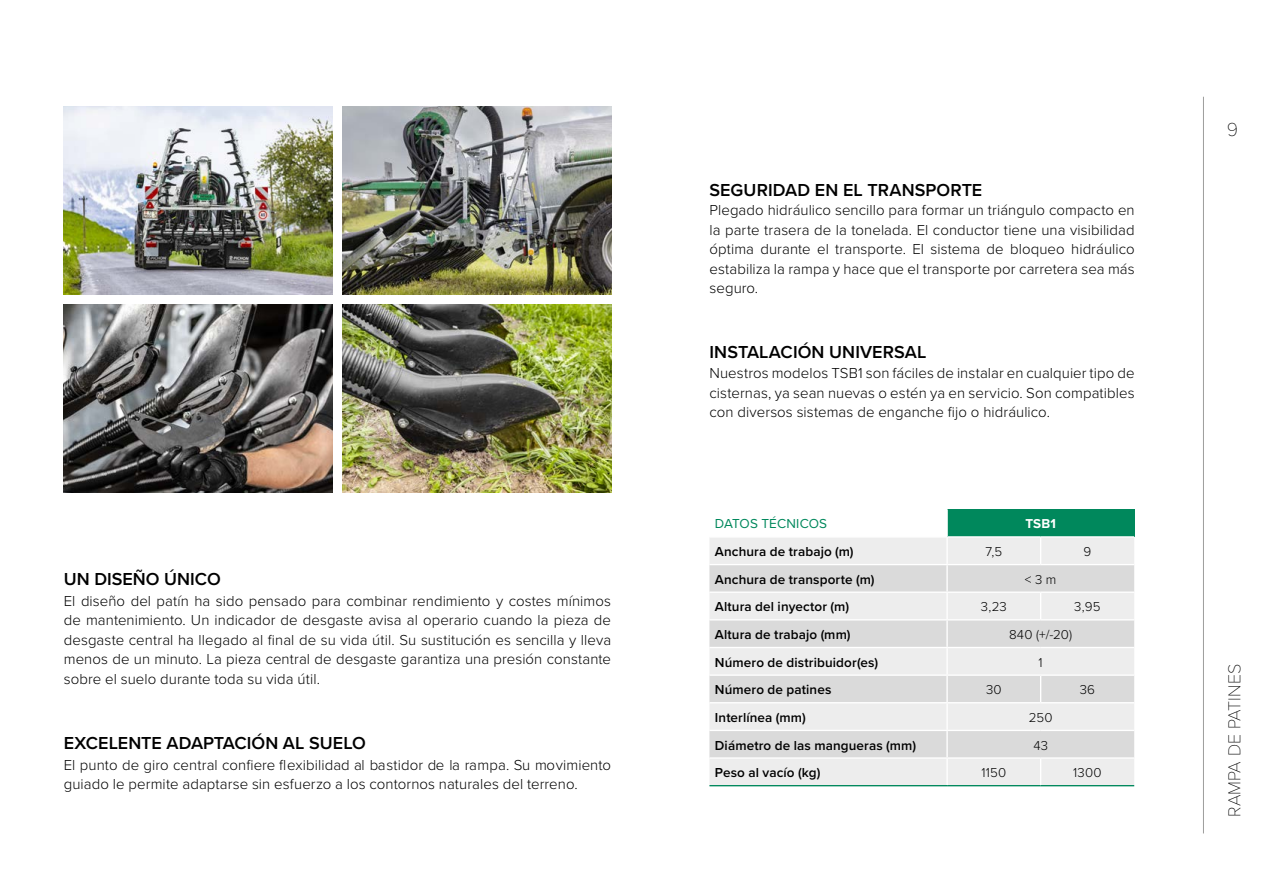
<style>
.page{position:relative;width:1263px;height:893px;background:#fff}
.page>*{position:absolute;margin:0;border:0;box-sizing:border-box;transform-origin:0 0}
.t1{font:100 19.5px "Proxima Nova T";color:#000}
.t2{font:600 18px "Proxima Nova";letter-spacing:.005em;color:#000}
.t3{font:100 18px "Proxima Nova T";color:#000}
.t4{font:300 15px/19.5px "Proxima Nova";letter-spacing:.005em;color:#000;text-align:justify}
.t5{font:600 13.5px "Proxima Nova";letter-spacing:.01em;color:#000}
.t6{font:13.5px "Proxima Nova";letter-spacing:.005em;color:#00885c}
.t7{font:300 13.35px "Proxima Nova";letter-spacing:.015em;color:#000}
.t8{font:700 13.35px "Proxima Nova";color:#fff}
</style>
<div class="page">
<img style="left:343px;top:304px;width:268px;height:188px">
<img style="left:64px;top:106px;width:268px;height:188px">
<img style="left:64px;top:304px;width:268px;height:188px">
<img style="left:343px;top:106px;width:268px;height:188px">
<div style="left:947px;top:509px;width:187px;height:28px;background:#00885c"></div>
<div style="left:710px;top:538px;width:424px;height:247px;background:#ededed"></div>
<svg style="left:709px;top:565px;width:425px;height:192px;fill:#dadada"></svg>
<hr style="left:947px;top:536px;width:94px;height:2px;background:#fff">
<hr style="left:1041px;top:536px;width:93px;height:2px;background:#fff">
<hr style="left:946px;top:509px;width:2px;height:27px;background:#fff">
<hr style="left:946px;top:538px;width:2px;height:26px;background:#fff">
<svg style="left:1040px;top:538px;width:1px;height:26px"></svg>
<hr style="left:709px;top:564px;width:238px;height:1px;background:#fff">
<hr style="left:947px;top:564px;width:94px;height:1px;background:#fff">
<hr style="left:1041px;top:564px;width:93px;height:1px;background:#fff">
<hr style="left:946px;top:565px;width:2px;height:26px;background:#fff">
<hr style="left:709px;top:591px;width:238px;height:2px;background:#fff">
<hr style="left:947px;top:591px;width:94px;height:2px;background:#fff">
<hr style="left:1041px;top:591px;width:93px;height:2px;background:#fff">
<hr style="left:946px;top:593px;width:2px;height:26px;background:#fff">
<svg style="left:1040px;top:593px;width:1px;height:26px"></svg>
<hr style="left:709px;top:619px;width:238px;height:1px;background:#fff">
<hr style="left:709px;top:730px;width:238px;height:1px;background:#fff">
<hr style="left:947px;top:619px;width:94px;height:1px;background:#fff">
<hr style="left:1041px;top:619px;width:93px;height:1px;background:#fff">
<hr style="left:947px;top:730px;width:94px;height:1px;background:#fff">
<hr style="left:1041px;top:730px;width:93px;height:1px;background:#fff">
<hr style="left:946px;top:620px;width:2px;height:27px;background:#fff">
<hr style="left:946px;top:731px;width:2px;height:26px;background:#fff">
<hr style="left:946px;top:703px;width:2px;height:27px;background:#fff">
<hr style="left:709px;top:647px;width:238px;height:1px;background:#fff">
<hr style="left:947px;top:647px;width:94px;height:1px;background:#fff">
<hr style="left:1041px;top:647px;width:93px;height:1px;background:#fff">
<hr style="left:946px;top:648px;width:2px;height:26px;background:#fff">
<hr style="left:709px;top:674px;width:238px;height:2px;background:#fff">
<hr style="left:947px;top:674px;width:94px;height:2px;background:#fff">
<hr style="left:1041px;top:674px;width:93px;height:2px;background:#fff">
<hr style="left:946px;top:676px;width:2px;height:26px;background:#fff">
<svg style="left:1040px;top:676px;width:1px;height:26px"></svg>
<hr style="left:709px;top:702px;width:238px;height:1px;background:#fff">
<hr style="left:947px;top:702px;width:94px;height:1px;background:#fff">
<hr style="left:1041px;top:702px;width:93px;height:1px;background:#fff">
<hr style="left:709px;top:757px;width:238px;height:2px;background:#fff">
<hr style="left:947px;top:757px;width:94px;height:2px;background:#fff">
<hr style="left:1041px;top:757px;width:93px;height:2px;background:#fff">
<hr style="left:946px;top:759px;width:2px;height:26px;background:#fff">
<svg style="left:1040px;top:759px;width:1px;height:26px"></svg>
<hr style="left:709px;top:785px;width:238px;height:1px;background:#00885c">
<hr style="left:947px;top:785px;width:94px;height:1px;background:#00885c">
<hr style="left:1041px;top:785px;width:93px;height:1px;background:#00885c">
<hr style="left:1203px;top:97px;width:1px;height:736px;background:#9d9d9c">
<p class="t2" style="left:64px;top:569px;width:159px">UN DISEÑO ÚNICO</p>
<p class="t4" style="left:64px;top:591px;width:549px">El diseño del patín ha sido pensado para combinar rendimiento y costes mínimos de mantenimiento. Un indicador de desgaste avisa al operario cuando la pieza de desgaste central ha llegado al final de su vida útil. Su sustitución es sencilla y lleva menos de un minuto. La pieza central de desgaste garantiza una presión constante sobre el suelo durante toda su vida útil.</p>
<p class="t2" style="left:64px;top:733px;width:304px">EXCELENTE ADAPTACIÓN AL SUELO</p>
<p class="t4" style="left:64px;top:755px;width:549px">El punto de giro central confiere flexibilidad al bastidor de la rampa. Su movimiento guiado le permite adaptarse sin esfuerzo a los contornos naturales del terreno.</p>
<p class="t2" style="left:709px;top:180px;width:274px">SEGURIDAD EN EL TRANSPORTE</p>
<p class="t4" style="left:709px;top:200px;width:427px">Plegado hidráulico sencillo para formar un triángulo compacto en la parte trasera de la tonelada. El conductor tiene una visibilidad óptima durante el transporte. El sistema de bloqueo hidráulico estabiliza la rampa y hace que el transporte por carretera sea más seguro.</p>
<p class="t2" style="left:709px;top:343px;width:218px">INSTALACIÓN UNIVERSAL</p>
<p class="t4" style="left:709px;top:363px;width:427px">Nuestros modelos TSB1 son fáciles de instalar en cualquier tipo de cisternas, ya sean nuevas o estén ya en servicio. Son compatibles con diversos sistemas de enganche fijo o hidráulico.</p>
<p class="t6" style="left:715px;top:517px;width:114px">DATOS TÉCNICOS</p>
<p class="t8" style="left:1025px;top:517px;width:32px">TSB1</p>
<p class="t5" style="left:715px;top:544px;width:140px">Anchura de trabajo (m)</p>
<p class="t7" style="left:985px;top:544px;width:18px">7,5</p>
<p class="t7" style="left:1083px;top:544px;width:9px">9</p>
<p class="t5" style="left:715px;top:572px;width:161px">Anchura de transporte (m)</p>
<p class="t7" style="left:1025px;top:572px;width:33px">&lt; 3 m</p>
<p class="t5" style="left:715px;top:600px;width:136px">Altura del inyector (m)</p>
<p class="t7" style="left:981px;top:600px;width:27px">3,23</p>
<p class="t7" style="left:1074px;top:600px;width:28px">3,95</p>
<p class="t5" style="left:715px;top:627px;width:137px">Altura de trabajo (mm)</p>
<p class="t7" style="left:1009px;top:627px;width:65px">840 (+/-20)</p>
<p class="t5" style="left:715px;top:655px;width:165px">Número de distribuidor(es)</p>
<p class="t7" style="left:1038px;top:655px;width:6px">1</p>
<p class="t5" style="left:715px;top:683px;width:118px">Número de patines</p>
<p class="t7" style="left:986px;top:683px;width:17px">30</p>
<p class="t7" style="left:1080px;top:683px;width:17px">36</p>
<p class="t5" style="left:715px;top:710px;width:92px">Interlínea (mm)</p>
<p class="t7" style="left:1029px;top:710px;width:25px">250</p>
<p class="t5" style="left:715px;top:738px;width:203px">Diámetro de las mangueras (mm)</p>
<p class="t7" style="left:1033px;top:738px;width:16px">43</p>
<p class="t5" style="left:715px;top:765px;width:107px">Peso al vacío (kg)</p>
<p class="t7" style="left:981px;top:766px;width:26px">1150</p>
<p class="t7" style="left:1073px;top:766px;width:30px">1300</p>
<h1 class="t1" style="left:1227px;top:119px;width:13px">9</h1>
<p class="t3" style="left:1225px;top:817px;width:154px;rotate:-90deg">RAMPA DE PATINES</p>
</div>
